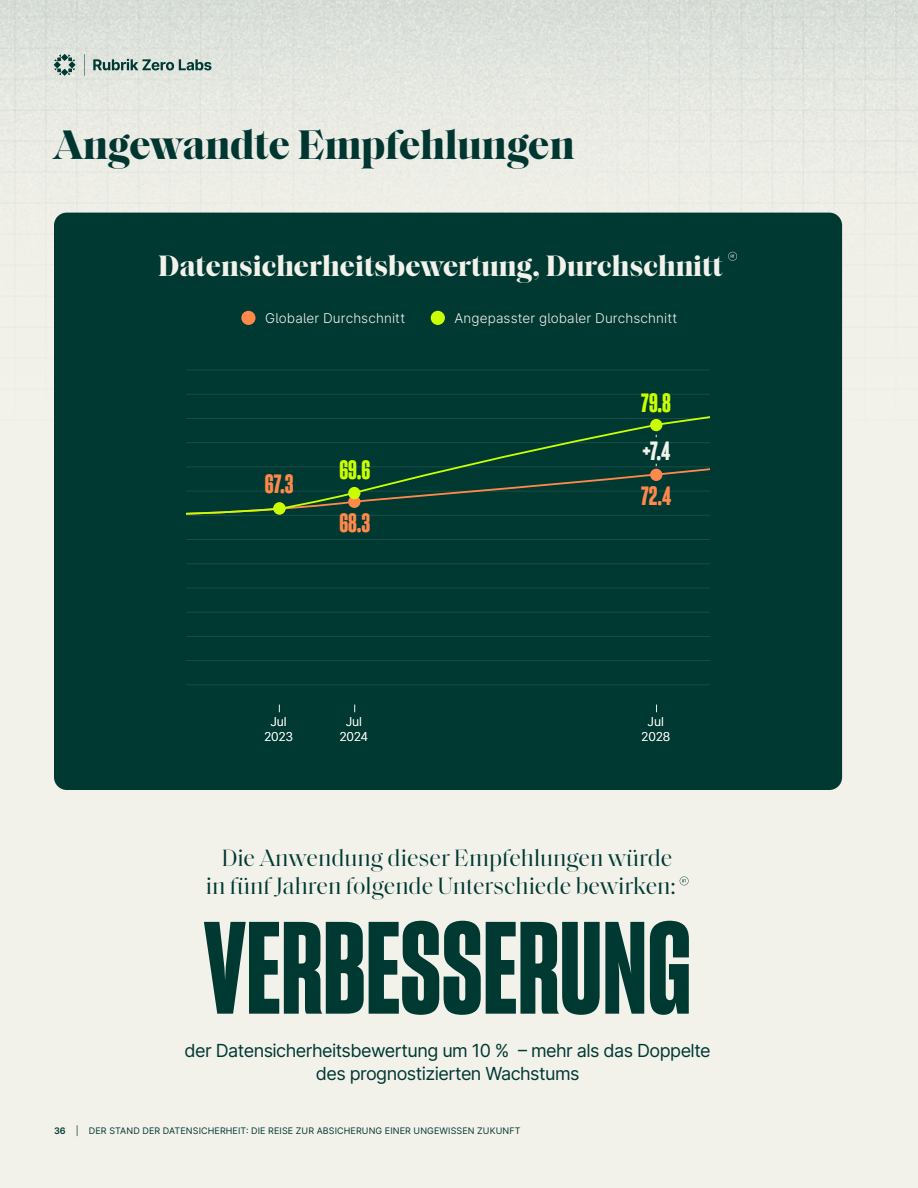
<style>
.page{position:relative;width:918px;height:1188px;background:#f2f2eb}
.page>*{position:absolute;margin:0;border:0;box-sizing:border-box;transform-origin:0 0}
.Inter_Green_Body_Left{font:127.5px "Sharp Grotesk Bold 12";color:#003832}
.Inter_Green_Body_Left-2{font:700 42px "Saol Display";color:#003832}
.RZL3_-_Standfirst{font:700 30px "Saol Display";color:#f2f2eb}
.t1{font:25.8px "Sharp Grotesk Bold 12";color:#ff894b}
.t2{font:25.8px/47.5px "Sharp Grotesk Bold 12";color:#c9ff00}
.RZL3_-_Standfirst-2{font:24px "Saol Display";color:#003832}
.RZL3_-_Body_copy{font:18px/22.5px "Inter";letter-spacing:-.03em;color:#003832;text-align:center}
.DATADEEPDIVE{font:300 13.5px "Inter";letter-spacing:.01em;color:#f2f2eb}
.t3{font:300 12.3px/14.1px "Inter";letter-spacing:-.005em;color:#f2f2eb;text-align:center}
.t4{font:9px "Inter";letter-spacing:.01em;color:#003832}
.s1{color:#f2f2eb}
.s2{font-weight:600}
</style>
<div class="page">
<img style="left:0;top:0;width:918px;height:552px">
<svg style="left:54px;top:54px;width:158px;height:22px"></svg>
<svg style="left:680px;top:876px;width:9px;height:9px"></svg>
<div style="left:54px;top:213px;width:788px;height:577px;background:#003832;border-radius:13px"></div>
<svg style="left:186px;top:369px;width:524px;height:344px"></svg>
<hr style="left:186px;top:370px;width:524px;height:1px;background:#1a4d47">
<hr style="left:186px;top:563px;width:524px;height:1px;background:#1a4d47">
<hr style="left:186px;top:612px;width:524px;height:1px;background:#1a4d47">
<hr style="left:186px;top:660px;width:524px;height:1px;background:#1a4d47">
<hr style="left:186px;top:685px;width:524px;height:1px;background:#1a4d47">
<hr style="left:186px;top:636px;width:524px;height:1px;background:#1a4d47">
<hr style="left:186px;top:588px;width:524px;height:1px;background:#1a4d47">
<hr style="left:186px;top:539px;width:524px;height:1px;background:#1a4d47">
<hr style="left:186px;top:394px;width:524px;height:1px;background:#1a4d47">
<svg style="left:186px;top:414px;width:524px;height:50px"></svg>
<svg style="left:186px;top:464px;width:524px;height:52px"></svg>
<svg style="left:728px;top:252px;width:9px;height:9px"></svg>
<div style="left:431px;top:311px;width:14px;height:14px;background:#c9ff00;border-radius:50%"></div>
<div style="left:241px;top:311px;width:15px;height:14px;background:#ff894b;border-radius:50%"></div>
<p class="Inter_Green_Body_Left-2" style="left:54px;top:113px;width:522px">Angewandte Empfehlungen</p>
<p class="RZL3_-_Standfirst" style="left:158px;top:243px;width:566px">Datensicherheitsbewertung, Durchschnitt</p>
<p class="DATADEEPDIVE" style="left:265px;top:309px;width:142px">Globaler Durchschnitt</p>
<p class="DATADEEPDIVE" style="left:454px;top:309px;width:224px">Angepasster globaler Durchschnitt</p>
<p class="t3" style="left:331px;top:314px;width:86px">Global average</p>
<p class="t3" style="left:447px;top:314px;width:138px">Adjusted global average</p>
<p class="t1" style="left:265px;top:468px;width:30px">67.3</p>
<p class="t2" style="left:339px;top:445px;width:32px">69.6</p>
<p class="t1" style="left:339px;top:506px;width:32px">68.3</p>
<p class="t2" style="left:641px;top:379px;width:31px">79.8 <span class="s1">+7.4</span></p>
<p class="t1" style="left:641px;top:480px;width:32px">72.4</p>
<p class="t3" style="left:264px;top:715px;width:31px">Jul<br>2023</p>
<p class="t3" style="left:641px;top:715px;width:30px">Jul<br>2028</p>
<p class="t3" style="left:339px;top:715px;width:30px">Jul<br>2024</p>
<p class="RZL3_-_Standfirst-2" style="left:222px;top:840px;width:452px">Die Anwendung dieser Empfehlungen würde</p>
<p class="RZL3_-_Standfirst-2" style="left:206px;top:869px;width:472px">in fünf Jahren folgende Unterschiede bewirken:</p>
<p class="Inter_Green_Body_Left" style="left:204px;top:887px;width:489px">VERBESSERUNG</p>
<p class="RZL3_-_Body_copy" style="left:185px;top:1039px;width:528px">der Datensicherheitsbewertung um 10 % – mehr als das Doppelte des prognostizierten Wachstums</p>
<p class="t4" style="left:54px;top:1124px;width:468px"><span class="s2">36</span> | DER STAND DER DATENSICHERHEIT: DIE REISE ZUR ABSICHERUNG EINER UNGEWISSEN ZUKUNFT</p>
</div>
